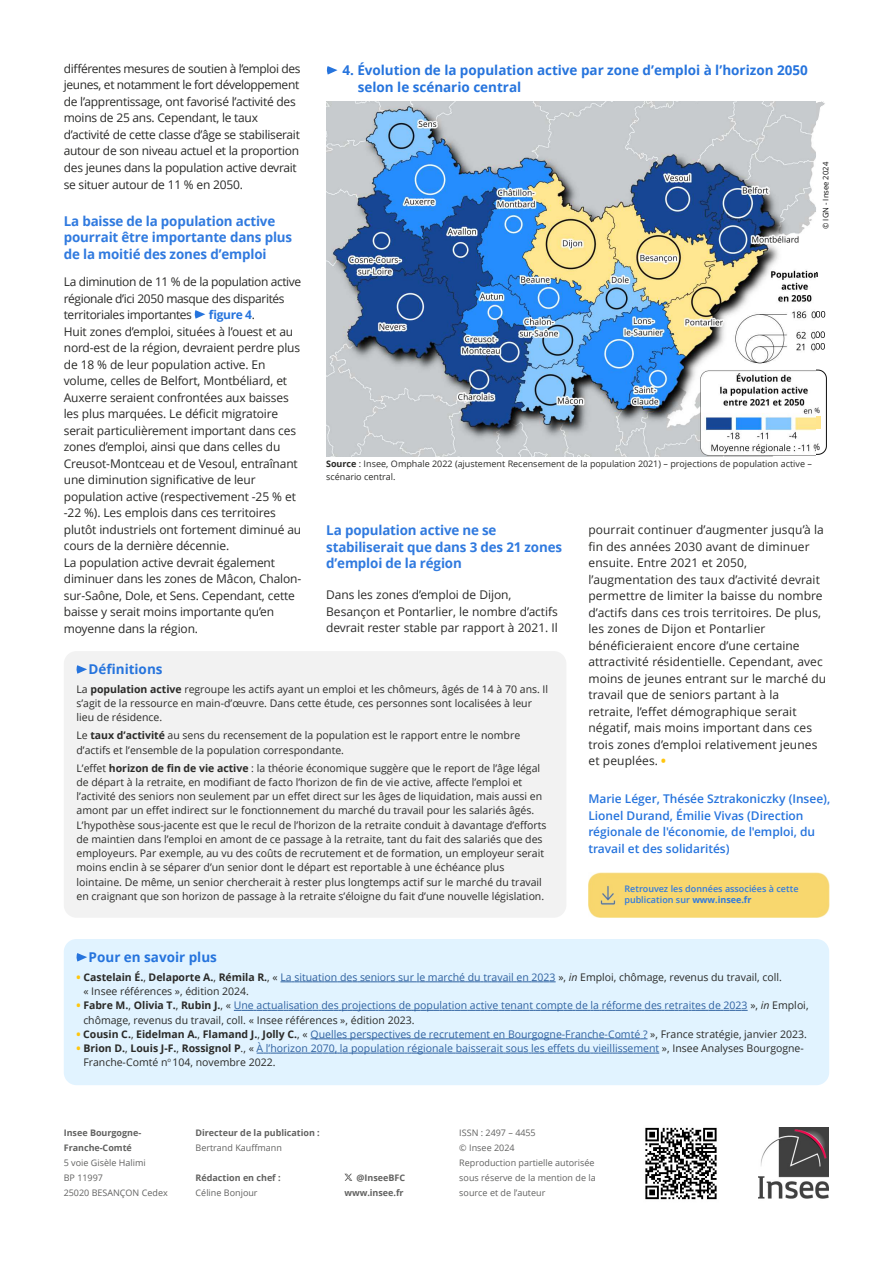
<style>
.page{position:relative;width:893px;height:1263px;background:#fff}
.page>*{position:absolute;margin:0;border:0;box-sizing:border-box;transform-origin:0 0}
.t1{font:700 13.5px/16.4px "Open Sans";letter-spacing:-.01em;color:#307adf}
.t2{font:700 13.5px/16.5px "Open Sans";color:#2674dd}
.t3{font:12px/16.5px "Open Sans";letter-spacing:-.01em;color:#2a2a28}
.t4{font:12px/16.5px "Open Sans";letter-spacing:.01em;color:#2a2a28}
.t5{font:600 12px/16.5px "Open Sans";color:#2674dd}
.t6{font:12px/16.5px "Open Sans";letter-spacing:-.03em;color:#2a2a28}
.t7{font:10.5px/14.2px "Open Sans";color:#2a2a28}
.t8{font:10.5px/14.2px "Open Sans";color:#2e61a0}
.t9{font:9px/15px "Open Sans";color:#626261}
.t10{font:9px/13.5px "Open Sans";letter-spacing:.005em;color:#2a2a28}
.t11{font:700 9px/15px "Open Sans";letter-spacing:-.005em;color:#626261}
.t12{font:600 9px/10.5px "Open Sans";letter-spacing:.005em;color:#307adf}
.t13{font:8.85px "Open Sans";color:#0d0d0d}
.t14{font:7.65px "Open Sans";color:#0d0d0d}
.t15{font:6px "Open Sans";color:#2a2a28}
.s1{font-weight:700;color:#2674dd}
.s2{font-weight:700}
.s3{font-weight:800;color:#ffc60d}
.s4{color:#2e61a0}
.s5{font-style:italic}
.s6{font-weight:700;color:#2a2a28}
.s7{color:#2a2a28}
.s8{font-style:italic;color:#2a2a28}
</style>
<div class="page">
<div style="left:588px;top:873px;width:242px;height:44px;background:#f8d76e"></div>
<div style="left:64px;top:939px;width:765px;height:146px;background:#e1f3ff;border-radius:13px"></div>
<svg style="left:77px;top:953px;width:10px;height:8px"></svg>
<svg style="left:280px;top:981px;width:276px;height:1px"></svg>
<svg style="left:234px;top:1010px;width:514px;height:1px"></svg>
<svg style="left:310px;top:1038px;width:337px;height:1px"></svg>
<svg style="left:257px;top:1053px;width:402px;height:1px"></svg>
<img style="left:758px;top:1128px;width:70px;height:71px">
<img style="left:645px;top:1127px;width:72px;height:73px">
<svg style="left:195px;top:310px;width:10px;height:9px"></svg>
<svg style="left:344px;top:1174px;width:8px;height:7px"></svg>
<div style="left:64px;top:651px;width:502px;height:267px;background:#f2f2f2;border-radius:13px"></div>
<svg style="left:77px;top:665px;width:10px;height:9px"></svg>
<svg style="left:327px;top:66px;width:11px;height:9px"></svg>
<div style="left:795px;top:417px;width:25px;height:12px;background:#ffe58e"></div>
<img style="left:326px;top:101px;width:489px;height:356px">
<p class="t2" style="left:358px;top:62px;width:451px;text-indent:-15px">4. Évolution de la population active par zone d’emploi à l’horizon 2050 selon le scénario central</p>
<p class="t3" style="left:64px;top:60px;width:238px">différentes mesures de soutien à l’emploi des jeunes, et notamment le fort développement de l’apprentissage, ont favorisé l’activité des moins de 25 ans. Cependant, le taux d’activité de cette classe d’âge se stabiliserait autour de son niveau actuel et la proportion des jeunes dans la population active devrait se situer autour de 11 % en 2050.</p>
<p class="t1" style="left:64px;top:212px;width:230px">La baisse de la population active pourrait être importante dans plus de la moitié des zones d’emploi</p>
<p class="t6" style="left:64px;top:273px;width:239px">La diminution de 11 % de la population active régionale d’ici 2050 masque des disparités territoriales importantes</p>
<p class="t14" style="left:821px;top:229px;width:68px;rotate:-90deg">© IGN - Insee 2024</p>
<p class="t3" style="left:64px;top:306px;width:239px;text-indent:145px"><span class="s1">figure 4</span>.<br>Huit zones d’emploi, situées à l’ouest et au nord-est de la région, devraient perdre plus de 18 % de leur population active. En volume, celles de Belfort, Montbéliard, et Auxerre seraient confrontées aux baisses les plus marquées. Le déficit migratoire serait particulièrement important dans ces zones d’emploi, ainsi que dans celles du Creusot-Montceau et de Vesoul, entraînant une diminution significative de leur population active (respectivement -25 % et -22 %). Les emplois dans ces territoires plutôt industriels ont fortement diminué au cours de la dernière décennie.<br>La population active devrait également diminuer dans les zones de Mâcon, Chalon&shy;sur-Saône, Dole, et Sens. Cependant, cette baisse y serait moins importante qu’en moyenne dans la région.</p>
<p class="t14" style="left:814px;top:406px;width:8px">%</p>
<p class="t13" style="left:813px;top:442px;width:9px">%</p>
<p class="t10" style="left:326px;top:457px;width:487px"><span class="s2">Source</span> : Insee, Omphale 2022 (ajustement Recensement de la population 2021) – projections de population active – scénario central.</p>
<p class="t1" style="left:326px;top:522px;width:237px">La population active ne se stabiliserait que dans 3 des 21 zones d’emploi de la région</p>
<p class="t3" style="left:326px;top:586px;width:233px">Dans les zones d’emploi de Dijon,<br>Besançon et Pontarlier, le nombre d’actifs devrait rester stable par rapport à 2021. Il</p>
<p class="t4" style="left:588px;top:521px;width:239px">pourrait continuer d’augmenter jusqu’à la fin des années 2030 avant de diminuer ensuite. Entre 2021 et 2050, l’augmentation des taux d’activité devrait permettre de limiter la baisse du nombre d’actifs dans ces trois territoires. De plus, les zones de Dijon et Pontarlier bénéficieraient encore d’une certaine attractivité résidentielle. Cependant, avec moins de jeunes entrant sur le marché du travail que de seniors partant à la retraite, l’effet démographique serait négatif, mais moins important dans ces trois zones d’emploi relativement jeunes et peuplées. <span class="s3">•</span></p>
<p class="t2" style="left:89px;top:661px;width:76px">Définitions</p>
<p class="t7" style="left:77px;top:682px;width:473px">La <span class="s2">population active</span> regroupe les actifs ayant un emploi et les chômeurs, âgés de 14 à 70 ans. Il s’agit de la ressource en main-d’œuvre. Dans cette étude, ces personnes sont localisées à leur lieu de résidence.</p>
<p class="t7" style="left:77px;top:728px;width:445px">Le <span class="s2">taux d’activité</span> au sens du recensement de la population est le rapport entre le nombre d’actifs et l’ensemble de la population correspondante.</p>
<p class="t7" style="left:77px;top:760px;width:472px">L’effet <span class="s2">horizon de fin de vie active</span> : la théorie économique suggère que le report de l’âge légal de départ à la retraite, en modifiant de facto l’horizon de fin de vie active, affecte l’emploi et l’activité des seniors non seulement par un effet direct sur les âges de liquidation, mais aussi en amont par un effet indirect sur le fonctionnement du marché du travail pour les salariés âgés.<br>L’hypothèse sous-jacente est que le recul de l’horizon de la retraite conduit à davantage d’efforts de maintien dans l’emploi en amont de ce passage à la retraite, tant du fait des salariés que des employeurs. Par exemple, au vu des coûts de recrutement et de formation, un employeur serait moins enclin à se séparer d’un senior dont le départ est reportable à une échéance plus lointaine. De même, un senior chercherait à rester plus longtemps actif sur le marché du travail en craignant que son horizon de passage à la retraite s’éloigne du fait d’une nouvelle législation.</p>
<p class="t5" style="left:588px;top:790px;width:243px">Marie Léger, Thésée Sztrakoniczky (Insee), Lionel Durand, Émilie Vivas (Direction régionale de l'économie, de l'emploi, du travail et des solidarités)</p>
<p class="t12" style="left:624px;top:883px;width:176px">Retrouvez les données associées à cette publication sur <span class="s2">www.insee.fr</span></p>
<p class="t2" style="left:89px;top:948px;width:130px">Pour en savoir plus</p>
<p class="t7" style="left:83px;top:969px;width:700px;text-indent:-7px"><span class="s3">•</span> <span class="s2">Castelain É.</span>, <span class="s2">Delaporte A.</span>, <span class="s2">Rémila R.</span>, « <span class="s4">La situation des seniors sur le marché du travail en 2023</span> », <span class="s5">in</span> Emploi, chômage, revenus du travail, coll. « Insee références », édition 2024.</p>
<p class="t8" style="left:83px;top:998px;width:727px;text-indent:-7px"><span class="s3">•</span> <span class="s6">Fabre M.</span><span class="s7">,</span> <span class="s6">Olivia T.</span><span class="s7">,</span> <span class="s6">Rubin J.</span><span class="s7">, «</span> Une actualisation des projections de population active tenant compte de la réforme des retraites de 2023 <span class="s7">»,</span> <span class="s8">in</span> <span class="s7">Emploi, chômage, revenus du travail, coll. « Insee références », édition 2023.</span></p>
<p class="t8" style="left:77px;top:1026px;width:732px"><span class="s3">•</span> <span class="s6">Cousin C.</span><span class="s7">,</span> <span class="s6">Eidelman A.</span><span class="s7">,</span> <span class="s6">Flamand J.</span><span class="s7">,</span> <span class="s6">Jolly C.</span><span class="s7">, «</span> Quelles perspectives de recrutement en Bourgogne-Franche-Comté ? <span class="s7">», France stratégie, janvier 2023.</span></p>
<p class="t8" style="left:83px;top:1041px;width:722px;text-indent:-7px"><span class="s3">•</span> <span class="s6">Brion D.</span><span class="s7">,</span> <span class="s6">Louis J-F.</span><span class="s7">,</span> <span class="s6">Rossignol P</span><span class="s7">., «</span> À l’horizon 2070, la population régionale baisserait sous les effets du vieillissement <span class="s7">», Insee Analyses Bourgogne-<br>Franche-Comté n</span></p>
<p class="t15" style="left:167px;top:1055px;width:5px">o</p>
<p class="t7" style="left:173px;top:1055px;width:104px">104, novembre 2022.</p>
<p class="t11" style="left:64px;top:1125px;width:79px">Insee Bourgogne-<br>Franche-Comté</p>
<p class="t9" style="left:64px;top:1155px;width:106px">5 voie Gisèle Halimi<br>BP 11997<br>25020 BESANÇON Cedex</p>
<p class="t11" style="left:196px;top:1125px;width:126px">Directeur de la publication :</p>
<p class="t9" style="left:196px;top:1140px;width:88px">Bertrand Kauffmann</p>
<p class="t11" style="left:196px;top:1170px;width:87px">Rédaction en chef :</p>
<p class="t9" style="left:196px;top:1185px;width:64px">Céline Bonjour</p>
<p class="t11" style="left:344px;top:1170px;width:62px;text-align:right">@InseeBFC www.insee.fr</p>
<p class="t9" style="left:459px;top:1124px;width:138px">ISSN : 2497 – 4455<br>© Insee 2024<br>Reproduction partielle autorisée sous réserve de la mention de la source et de l’auteur</p>
</div>
